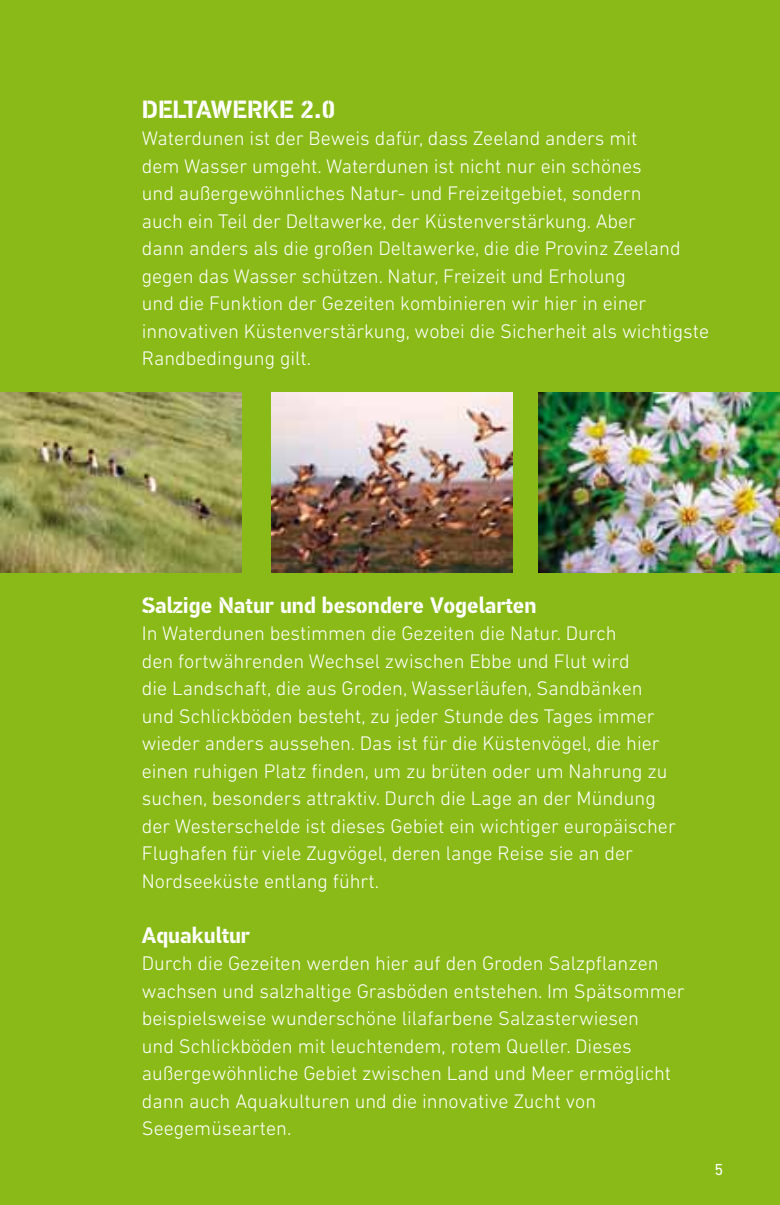
<style>
.page{position:relative;width:780px;height:1205px;background:#89ba17}
.page>*{position:absolute;margin:0;border:0;box-sizing:border-box;transform-origin:0 0}
.t1{font:700 25px "PF Din Stencil";color:#fff}
.t2{font:700 22.5px "PF Din Stencil";color:#fff}
.t3{font:300 20px/27.5px "DIN Next LT Pro";color:#fff}
.t4{font:16.25px "DIN Next LT Pro";color:#fff}
</style>
<div class="page">
<img style="left:0;top:393px;width:241px;height:180px">
<img style="left:539px;top:393px;width:241px;height:180px">
<img style="left:271px;top:393px;width:241px;height:180px">
<p class="t1" style="left:142px;top:94px;width:195px">Deltawerke 2.0</p>
<p class="t3" style="left:142px;top:124px;width:568px">Waterdunen ist der Beweis dafür, dass Zeeland anders mit<br>dem Wasser umgeht. Waterdunen ist nicht nur ein schönes<br>und außergewöhnliches Natur- und Freizeitgebiet, sondern<br>auch ein Teil der Deltawerke, der Küstenverstärkung. Aber<br>dann anders als die großen Deltawerke, die die Provinz Zeeland gegen das Wasser schützen. Natur, Freizeit und Erholung<br>und die Funktion der Gezeiten kombinieren wir hier in einer innovativen Küstenverstärkung, wobei die Sicherheit als wichtigste Randbedingung gilt.</p>
<p class="t2" style="left:142px;top:591px;width:396px">Salzige Natur und besondere Vogelarten</p>
<p class="t3" style="left:142px;top:619px;width:535px">In Waterdunen bestimmen die Gezeiten die Natur. Durch<br>den fortwährenden Wechsel zwischen Ebbe und Flut wird<br>die Landschaft, die aus Groden, Wasserläufen, Sandbänken und Schlickböden besteht, zu jeder Stunde des Tages immer wieder anders aussehen. Das ist für die Küstenvögel, die hier einen ruhigen Platz finden, um zu brüten oder um Nahrung zu suchen, besonders attraktiv. Durch die Lage an der Mündung der Westerschelde ist dieses Gebiet ein wichtiger europäischer Flughafen für viele Zugvögel, deren lange Reise sie an der Nordseeküste entlang führt.</p>
<p class="t2" style="left:142px;top:921px;width:110px">Aquakultur</p>
<p class="t3" style="left:142px;top:949px;width:544px">Durch die Gezeiten werden hier auf den Groden Salzpflanzen wachsen und salzhaltige Grasböden entstehen. Im Spätsommer beispielsweise wunderschöne lilafarbene Salzasterwiesen<br>und Schlickböden mit leuchtendem, rotem Queller. Dieses außergewöhnliche Gebiet zwischen Land und Meer ermöglicht dann auch Aquakulturen und die innovative Zucht von Seegemüsearten.</p>
<p class="t4" style="left:714px;top:1160px;width:10px">5</p>
</div>
